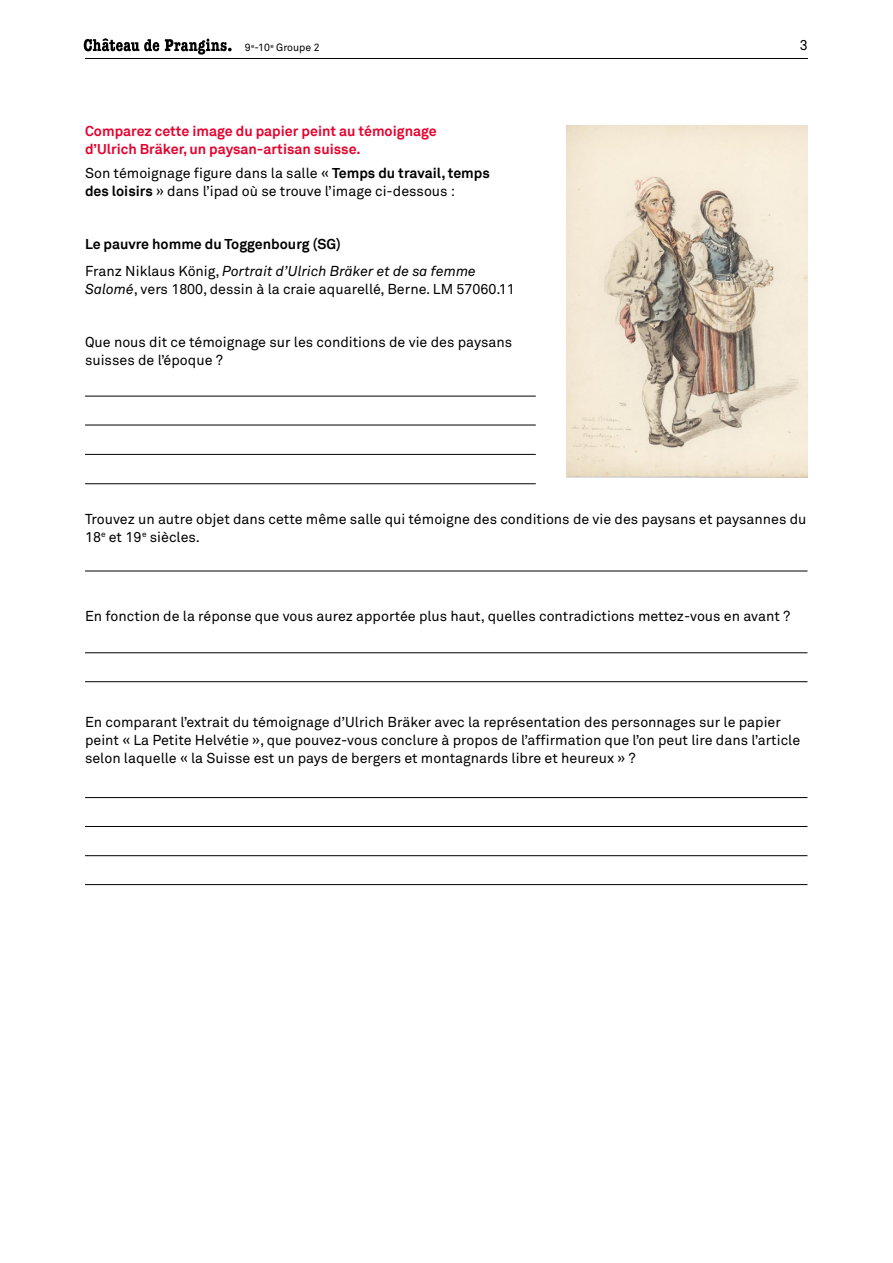
<style>
.page{position:relative;width:893px;height:1263px;background:#fff}
.page>*{position:absolute;margin:0;border:0;box-sizing:border-box;transform-origin:0 0}
.t1{font:14.25px/18px "Akkurat";color:#000}
.t2{font:700 14.25px/18px "Akkurat";color:#e4032e}
.t3{font:italic 500 14.25px/26.5px "Akkurat";color:#000}
.t4{font:10.5px "Akkurat";color:#000}
.s1{font-weight:700}
.s2{font-weight:700;font-style:normal}
.s3{font-weight:400;font-style:normal}
.s4{font-weight:500;font-style:italic}
</style>
<div class="page">
<hr style="left:85px;top:652px;width:722px;height:1px;background:#000">
<hr style="left:85px;top:681px;width:722px;height:1px;background:#000">
<hr style="left:85px;top:797px;width:722px;height:1px;background:#000">
<hr style="left:85px;top:826px;width:722px;height:1px;background:#000">
<hr style="left:85px;top:855px;width:722px;height:1px;background:#000">
<hr style="left:85px;top:884px;width:722px;height:1px;background:#000">
<hr style="left:85px;top:571px;width:722px;height:1px;background:#000">
<hr style="left:85px;top:396px;width:451px;height:1px;background:#000">
<hr style="left:85px;top:425px;width:451px;height:1px;background:#000">
<hr style="left:85px;top:454px;width:451px;height:1px;background:#000">
<hr style="left:85px;top:483px;width:451px;height:1px;background:#000">
<svg style="left:84px;top:38px;width:75px;height:13px"></svg>
<svg style="left:165px;top:39px;width:67px;height:16px"></svg>
<hr style="left:85px;top:58px;width:723px;height:1px;background:#000">
<img style="left:566px;top:125px;width:241px;height:352px">
<p class="t4" style="left:245px;top:41px;width:76px">9<sup>e</sup>-10<sup>e</sup> Groupe 2</p>
<p class="t1" style="left:800px;top:36px;width:9px">3</p>
<p class="t2" style="left:85px;top:122px;width:353px">Comparez cette image du papier peint au témoignage d’Ulrich Bräker, un paysan-artisan suisse.</p>
<p class="t1" style="left:85px;top:165px;width:406px">Son témoignage figure dans la salle « <span class="s1">Temps du travail, temps des loisirs</span> » dans l’ipad où se trouve l’image ci-dessous :</p>
<p class="t3" style="left:85px;top:231px;width:392px"><span class="s2">Le pauvre homme du Toggenbourg (SG)<br></span><span class="s3">Franz Niklaus König,</span> Portrait d’Ulrich Bräker et de sa femme</p>
<p class="t1" style="left:85px;top:280px;width:431px"><span class="s4">Salomé</span>, vers 1800, dessin à la craie aquarellé, Berne. LM 57060.11</p>
<p class="t1" style="left:85px;top:333px;width:429px">Que nous dit ce témoignage sur les conditions de vie des paysans suisses de l’époque ?</p>
<p class="t1" style="left:85px;top:510px;width:723px">Trouvez un autre objet dans cette même salle qui témoigne des conditions de vie des paysans et paysannes du<br>18<sup>e</sup> et 19<sup>e</sup> siècles.</p>
<p class="t1" style="left:85px;top:608px;width:707px">En fonction de la réponse que vous aurez apportée plus haut, quelles contradictions mettez-vous en avant ?</p>
<p class="t1" style="left:85px;top:714px;width:717px">En comparant l’extrait du témoignage d’Ulrich Bräker avec la représentation des personnages sur le papier peint « La Petite Helvétie », que pouvez-vous conclure à propos de l’affirmation que l’on peut lire dans l’article selon laquelle « la Suisse est un pays de bergers et montagnards libre et heureux » ?</p>
</div>
